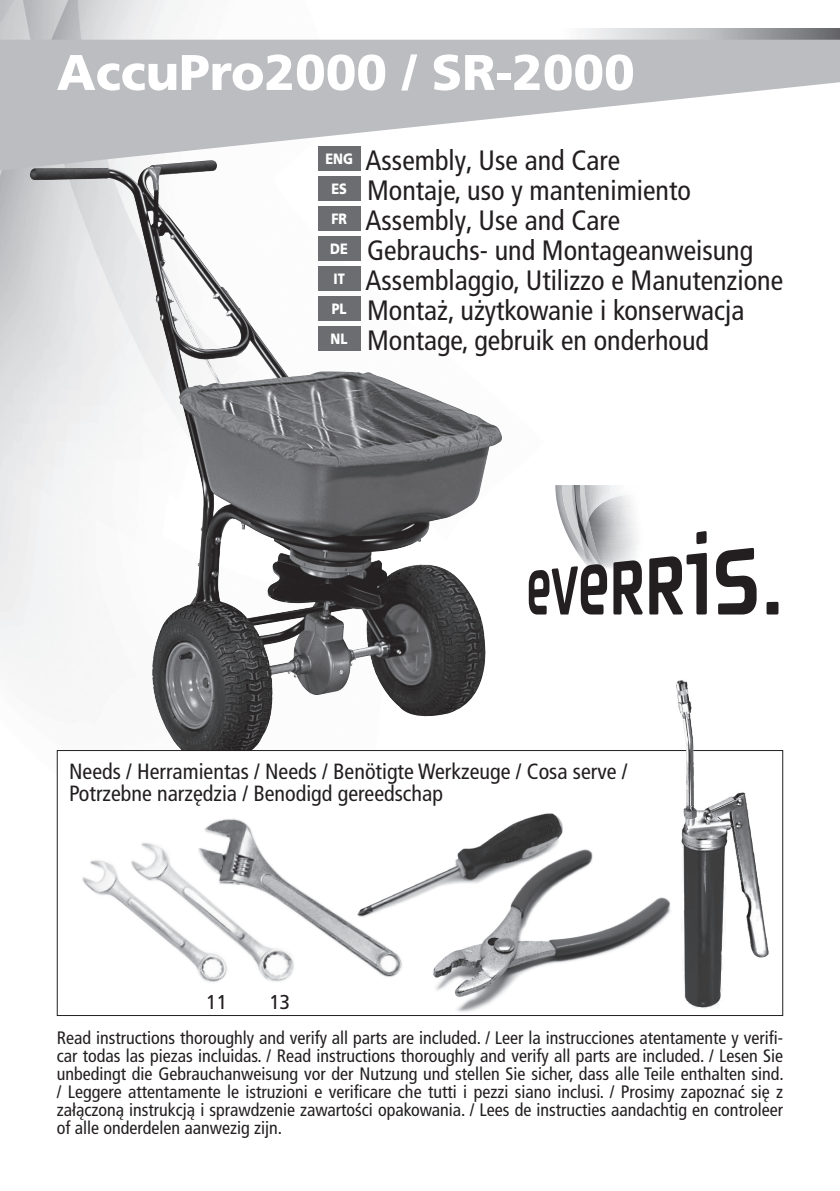
<style>
.page{position:relative;width:840px;height:1191px;background:#fff}
.page>*{position:absolute;margin:0;border:0;box-sizing:border-box;transform-origin:0 0}
.t1{font:900 50px "Frutiger";color:#fff}
.t2{font:condensed 28px/30px "Frutiger LT Pro";color:#231f20}
.t3{font:condensed 22px/22px "Frutiger LT Pro";color:#231f20}
.t4{font:20px "Frutiger";color:#231f20;scale:.95 1}
.t5{font:condensed 18px/18px "Frutiger LT Pro";color:#231f20;text-align:justify}
</style>
<div class="page">
<img style="left:0;top:0;width:784px;height:1016px">
<svg style="left:558px;top:28px;width:281px;height:12px;background:#babcbe"></svg>
<svg style="left:0;top:40px;width:839px;height:130px;fill:#bcbdc0"></svg>
<div style="left:318px;top:146px;width:42px;height:24px;background:#6c6d70"></div>
<img style="left:30px;top:160px;width:471px;height:604px">
<div style="left:525px;top:485px;width:257px;height:129px;background:#fff"></div>
<svg style="left:716px;top:548px;width:40px;height:66px"></svg>
<svg style="left:528px;top:485px;width:114px;height:129px"></svg>
<svg style="left:649px;top:553px;width:57px;height:61px"></svg>
<svg style="left:696px;top:531px;width:10px;height:13px"></svg>
<svg style="left:766px;top:602px;width:12px;height:12px"></svg>
<div style="left:57px;top:750px;width:725px;height:265px;background:#fff"></div>
<img style="left:414px;top:813px;width:149px;height:85px">
<img style="left:432px;top:848px;width:238px;height:164px">
<img style="left:141px;top:843px;width:145px;height:139px">
<img style="left:188px;top:818px;width:226px;height:161px">
<img style="left:82px;top:851px;width:153px;height:131px">
<img style="left:671px;top:676px;width:100px;height:333px">
<h1 class="t1" style="left:57px;top:42px;width:579px">AccuPro2000 / SR-2000</h1>
<h2 class="t2" style="left:325px;top:146px;width:459px"><sup>ENG</sup> Assembly, Use and Care<br><sup>es</sup> Montaje, uso y mantenimiento<br><sup>fr</sup> Assembly, Use and Care<br><sup>de</sup> Gebrauchs- und Montageanweisung<br><sup>IT</sup> Assemblaggio, Utilizzo e Manutenzione <sup>PL</sup> Montaż, użytkowanie i konserwacja<br><sup>nl</sup> Montage, gebruik en onderhoud</h2>
<p class="t3" style="left:69px;top:760px;width:559px">Needs / Herramientas / Needs / Benötigte Werkzeuge / Cosa serve /<br>Potrzebne narzędzia / Benodigd gereedschap</p>
<p class="t4" style="left:206px;top:990px;width:24px">11</p>
<p class="t4" style="left:269px;top:990px;width:24px">13</p>
<p class="t5" style="left:57px;top:1029px;width:728px">Read instructions thoroughly and verify all parts are included. / Leer la instrucciones atentamente y verifi&shy;car todas las piezas incluidas. / Read instructions thoroughly and verify all parts are included. / Lesen Sie unbedingt die Gebrauchanweisung vor der Nutzung und stellen Sie sicher, dass alle Teile enthalten sind. / Leggere attentamente le istruzioni e verificare che tutti i pezzi siano inclusi. / Prosimy zapoznać się z załączoną instrukcją i sprawdzenie zawartości opakowania. / Lees de instructies aandachtig en controleer of alle onderdelen aanwezig zijn.</p>
</div>
